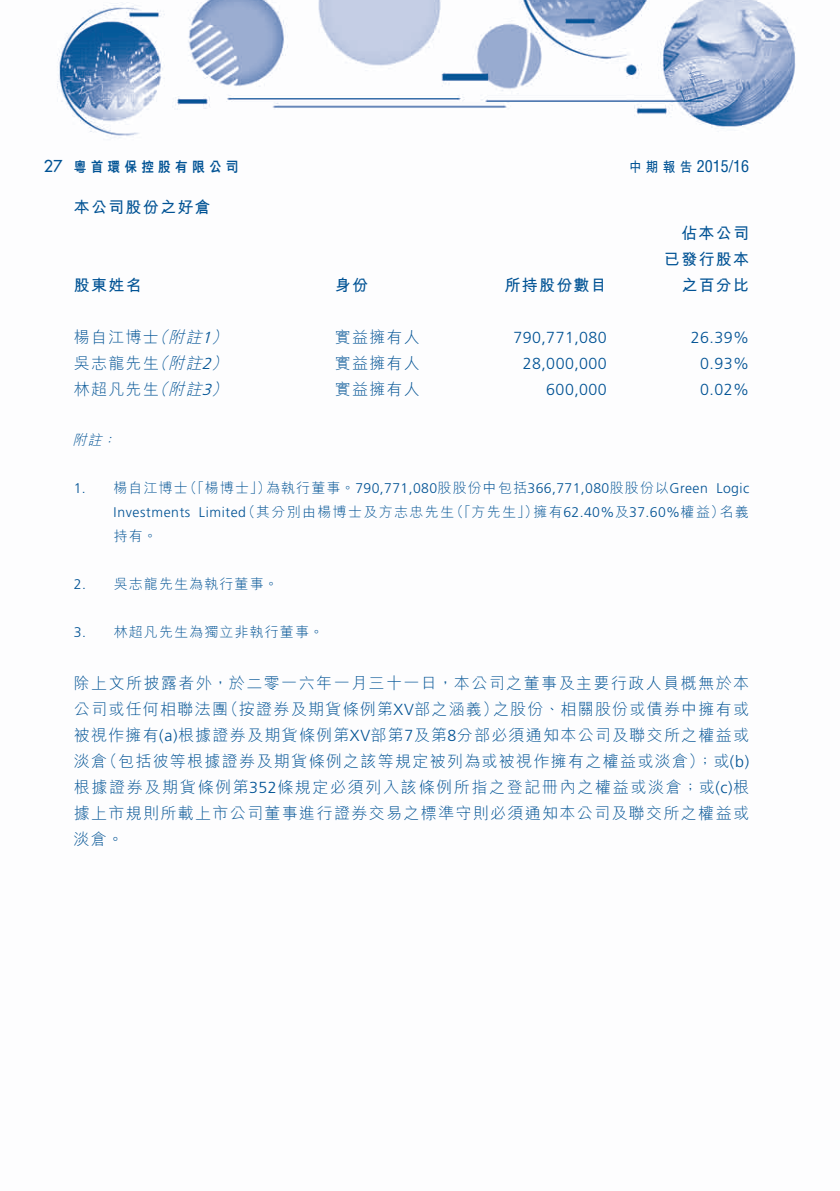
<style>
.page{position:relative;width:840px;height:1191px;background:#fff}
.page>*{position:absolute;margin:0;border:0;box-sizing:border-box;transform-origin:0 0}
.t1{font:300 16px/26px "M Hei HK";letter-spacing:.08em;color:#005294;text-align:right}
.t2{font:300 16px "Frutiger LT Std";letter-spacing:.03em;color:#005294}
.t3{font:700 16px/26px "M Hei HK";letter-spacing:.08em;color:#005294;text-align:right}
.t4{font:italic 300 16px "M Hei HK";color:#005294}
.t5{font:condensed 16px "Helvetica LT Std";color:#005294}
.t6{font:500 16px "Futura Std";color:#005294}
.t7{font:300 14px "Frutiger LT Std";letter-spacing:.03em;color:#005294}
.t8{font:300 14px "M Hei HK";letter-spacing:.08em;color:#005294}
.t9{font:800 14px "M Hei HK";letter-spacing:.34em;color:#005294;scale:.9 1}
.t10{font:700 14px "M Hei HK";color:#005294;scale:.9 1}
.t11{font:italic 300 14px "M Hei HK";color:#005294}
.s1{font-family:"Frutiger LT Std"}
.s2{font-family:"M Hei HK"}
</style>
<div class="page">
<img style="left:57px;top:0;width:739px;height:138px">
<p class="t6" style="left:44px;top:156px;width:20px">27</p>
<p class="t9" style="left:74px;top:159px;width:184px">粵首環保控股有限公司</p>
<p class="t3" style="left:74px;top:193px;width:138px">本公司股份之好倉</p>
<p class="t3" style="left:74px;top:271px;width:69px">股東姓名</p>
<p class="t3" style="left:335px;top:271px;width:35px">身份</p>
<p class="t3" style="left:504px;top:271px;width:104px">所持股份數目</p>
<p class="t5" style="left:696px;top:156px;width:54px">2015/16</p>
<p class="t10" style="left:628px;top:157px;width:72px">中期報告</p>
<p class="t3" style="left:663px;top:219px;width:87px">佔本公司已發行股本之百分比</p>
<p class="t4" style="left:151px;top:326px;width:23px">（</p>
<p class="t4" style="left:202px;top:326px;width:33px">）<span class="s1">1</span></p>
<p class="t4" style="left:168px;top:326px;width:40px">附註</p>
<p class="t1" style="left:74px;top:323px;width:86px">楊自江博士</p>
<p class="t1" style="left:334px;top:323px;width:86px">實益擁有人</p>
<p class="t2" style="left:513px;top:328px;width:95px">790,771,080</p>
<p class="t2" style="left:690px;top:328px;width:60px">26.39%</p>
<p class="t4" style="left:151px;top:352px;width:23px">（</p>
<p class="t4" style="left:202px;top:352px;width:33px">）<span class="s1">2</span></p>
<p class="t4" style="left:168px;top:352px;width:40px">附註</p>
<p class="t1" style="left:74px;top:349px;width:86px">吳志龍先生</p>
<p class="t1" style="left:334px;top:349px;width:86px">實益擁有人</p>
<p class="t2" style="left:522px;top:354px;width:86px">28,000,000</p>
<p class="t2" style="left:699px;top:354px;width:50px">0.93%</p>
<p class="t4" style="left:151px;top:378px;width:23px">（</p>
<p class="t4" style="left:202px;top:378px;width:33px">）<span class="s1">3</span></p>
<p class="t4" style="left:168px;top:378px;width:40px">附註</p>
<p class="t1" style="left:74px;top:375px;width:86px">林超凡先生</p>
<p class="t1" style="left:334px;top:375px;width:86px">實益擁有人</p>
<p class="t2" style="left:546px;top:380px;width:62px">600,000</p>
<p class="t2" style="left:699px;top:380px;width:50px">0.02%</p>
<p class="t11" style="left:72px;top:430px;width:36px">附註</p>
<p class="t11" style="left:102px;top:430px;width:20px">：</p>
<p class="t7" style="left:74px;top:480px;width:14px">1.</p>
<p class="t7" style="left:74px;top:576px;width:14px">2.</p>
<p class="t8" style="left:183px;top:478px;width:89px">（「楊博士」）</p>
<p class="t8" style="left:113px;top:478px;width:76px">楊自江博士</p>
<p class="t7" style="left:266px;top:480px;width:443px"><span class="s2">為執行董事。</span>790,771,080<span class="s2">股股份中包括</span>366,771,080<span class="s2">股股份以</span>Green</p>
<p class="t7" style="left:716px;top:480px;width:34px">Logic</p>
<p class="t7" style="left:533px;top:504px;width:192px"><span class="s2">擁有</span>62.40%<span class="s2">及</span>37.60%<span class="s2">權益）</span></p>
<p class="t8" style="left:241px;top:502px;width:214px">（其分別由楊博士及方志忠先生</p>
<p class="t8" style="left:449px;top:502px;width:90px">（「方先生」）</p>
<p class="t8" style="left:719px;top:502px;width:31px">名義</p>
<p class="t7" style="left:199px;top:504px;width:49px">Limited</p>
<p class="t7" style="left:114px;top:504px;width:78px">Investments</p>
<p class="t8" style="left:114px;top:526px;width:45px">持有。</p>
<p class="t8" style="left:114px;top:574px;width:166px">吳志龍先生為執行董事。</p>
<p class="t8" style="left:114px;top:622px;width:211px">林超凡先生為獨立非執行董事。</p>
<p class="t7" style="left:74px;top:624px;width:14px">3.</p>
<p class="t1" style="left:74px;top:669px;width:676px">除上文所披露者外，於二零一六年一月三十一日，本公司之董事及主要行政人員概無於本之股份、相關股份或債券中擁有或</p>
<p class="t1" style="left:222px;top:695px;width:277px">（按證券及期貨條例第<span class="s1">XV</span>部之涵義）</p>
<p class="t1" style="left:74px;top:695px;width:155px">公司或任何相聯法團</p>
<p class="t1" style="left:74px;top:721px;width:676px">被視作擁有 <span class="s1">)a(</span> 根據證券及期貨條例第<span class="s1">XV</span>部第<span class="s1">7</span>及第<span class="s1">8</span>分部必須通知本公司及聯交所之權益或</p>
<p class="t1" style="left:101px;top:747px;width:648px">（包括彼等根據證券及期貨條例之該等規定被列為或被視作擁有之權益或淡倉）；或 <span class="s1">(b(</span></p>
<p class="t1" style="left:74px;top:747px;width:676px;text-align:left">淡倉<br>根據證券及期貨條例第<span class="s1">352</span>條規定必須列入該條例所指之登記冊內之權益或淡倉；或 根<span class="s1">)c(</span>據上市規則所載上市公司董事進行證券交易之標準守則必須通知本公司及聯交所之權益或淡倉。</p>
</div>
